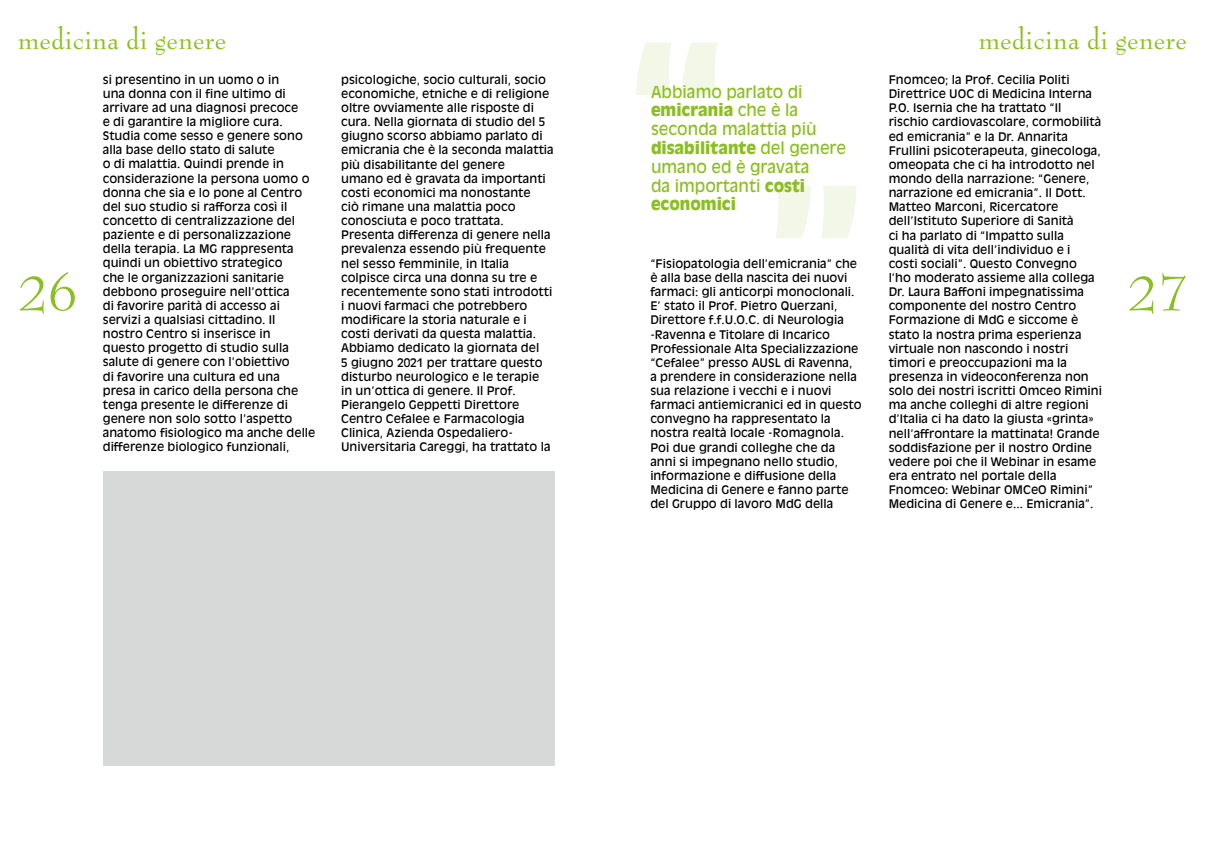
<style>
.page{position:relative;width:1205px;height:851px;background:#fff}
.page>*{position:absolute;margin:0;border:0;box-sizing:border-box;transform-origin:0 0}
.t1{font:54px "Bernhard Modern";color:#8bbe21}
.t2{font:30px "Bernhard Modern";color:#8bbe21}
.t3{font:16.25px/18.8px "Antique Olive CE";color:#8bbe21}
.t4{font:11.75px/14.1px "Antique Olive CE";color:#000}
.s1{font-weight:900}
</style>
<div class="page">
<svg style="left:636px;top:43px;width:81px;height:52px"></svg>
<svg style="left:776px;top:186px;width:80px;height:52px"></svg>
<div style="left:103px;top:471px;width:452px;height:294px;background:#d7d8d8"></div>
<h2 class="t2" style="left:18px;top:23px;width:210px">medicina di genere</h2>
<h2 class="t2" style="left:978px;top:23px;width:210px">medicina di genere</h2>
<p class="t4" style="left:103px;top:72px;width:214px">si presentino in un uomo o in<br>una donna con il fine ultimo di arrivare ad una diagnosi precoce<br>e di garantire la migliore cura.<br>Studia come sesso e genere sono alla base dello stato di salute<br>o di malattia. Quindi prende in considerazione la persona uomo o donna che sia e lo pone al Centro del suo studio si rafforza così il concetto di centralizzazione del paziente e di personalizzazione della terapia. La MG rappresenta quindi un obiettivo strategico<br>che le organizzazioni sanitarie debbono proseguire nell’ottica<br>di favorire parità di accesso ai servizi a qualsiasi cittadino. Il nostro Centro si inserisce in questo progetto di studio sulla salute di genere con l’obiettivo<br>di favorire una cultura ed una presa in carico della persona che tenga presente le differenze di genere non solo sotto l’aspetto anatomo fisiologico ma anche delle differenze biologico funzionali,</p>
<p class="t4" style="left:341px;top:72px;width:214px">psicologiche, socio culturali, socio economiche, etniche e di religione oltre ovviamente alle risposte di cura. Nella giornata di studio del 5 giugno scorso abbiamo parlato di emicrania che è la seconda malattia più disabilitante del genere<br>umano ed è gravata da importanti costi economici ma nonostante<br>ciò rimane una malattia poco conosciuta e poco trattata.<br>Presenta differenza di genere nella prevalenza essendo più frequente nel sesso femminile, in Italia colpisce circa una donna su tre e recentemente sono stati introdotti i nuovi farmaci che potrebbero modificare la storia naturale e i costi derivati da questa malattia.<br>Abbiamo dedicato la giornata del<br>5 giugno 2021 per trattare questo disturbo neurologico e le terapie<br>in un’ottica di genere. Il Prof.<br>Pierangelo Geppetti Direttore Centro Cefalee e Farmacologia Clinica, Azienda Ospedaliero-Universitaria Careggi, ha trattato la</p>
<p class="t4" style="left:888px;top:72px;width:215px">Fnomceo; la Prof. Cecilia Politi Direttrice UOC di Medicina Interna P.O. Isernia che ha trattato “Il rischio cardiovascolare, cormobilità ed emicrania” e la Dr. Annarita Frullini psicoterapeuta, ginecologa, omeopata che ci ha introdotto nel mondo della narrazione: “Genere, narrazione ed emicrania”. Il Dott.<br>Matteo Marconi, Ricercatore dell’Istituto Superiore di Sanità<br>ci ha parlato di “Impatto sulla qualità di vita dell’individuo e i costi sociali”. Questo Convegno l’ho moderato assieme alla collega Dr. Laura Baffoni impegnatissima componente del nostro Centro Formazione di MdG e siccome è stato la nostra prima esperienza virtuale non nascondo i nostri timori e preoccupazioni ma la presenza in videoconferenza non solo dei nostri iscritti Omceo Rimini ma anche colleghi di altre regioni d’Italia ci ha dato la giusta «grinta» nell’affrontare la mattinata! Grande soddisfazione per il nostro Ordine vedere poi che il Webinar in esame era entrato nel portale della Fnomceo: Webinar OMCeO Rimini” Medicina di Genere e... Emicrania”.</p>
<h3 class="t3" style="left:651px;top:82px;width:197px">Abbiamo parlato di <span class="s1">emicrania</span> che è la seconda malattia più <span class="s1">disabilitante</span> del genere umano ed è gravata<br>da importanti <span class="s1">costi economici</span></h3>
<p class="t4" style="left:650px;top:256px;width:213px">“Fisiopatologia dell’emicrania” che è alla base della nascita dei nuovi farmaci: gli anticorpi monoclonali.<br>E’ stato il Prof. Pietro Querzani, Direttore f.f.U.O.C. di Neurologia -Ravenna e Titolare di Incarico Professionale Alta Specializzazione “Cefalee” presso AUSL di Ravenna, a prendere in considerazione nella sua relazione i vecchi e i nuovi farmaci antiemicranici ed in questo convegno ha rappresentato la nostra realtà locale -Romagnola.<br>Poi due grandi colleghe che da anni si impegnano nello studio, informazione e diffusione della Medicina di Genere e fanno parte del Gruppo di lavoro MdG della</p>
<h1 class="t1" style="left:18px;top:264px;width:62px">26</h1>
<h1 class="t1" style="left:1127px;top:264px;width:62px">27</h1>
</div>
